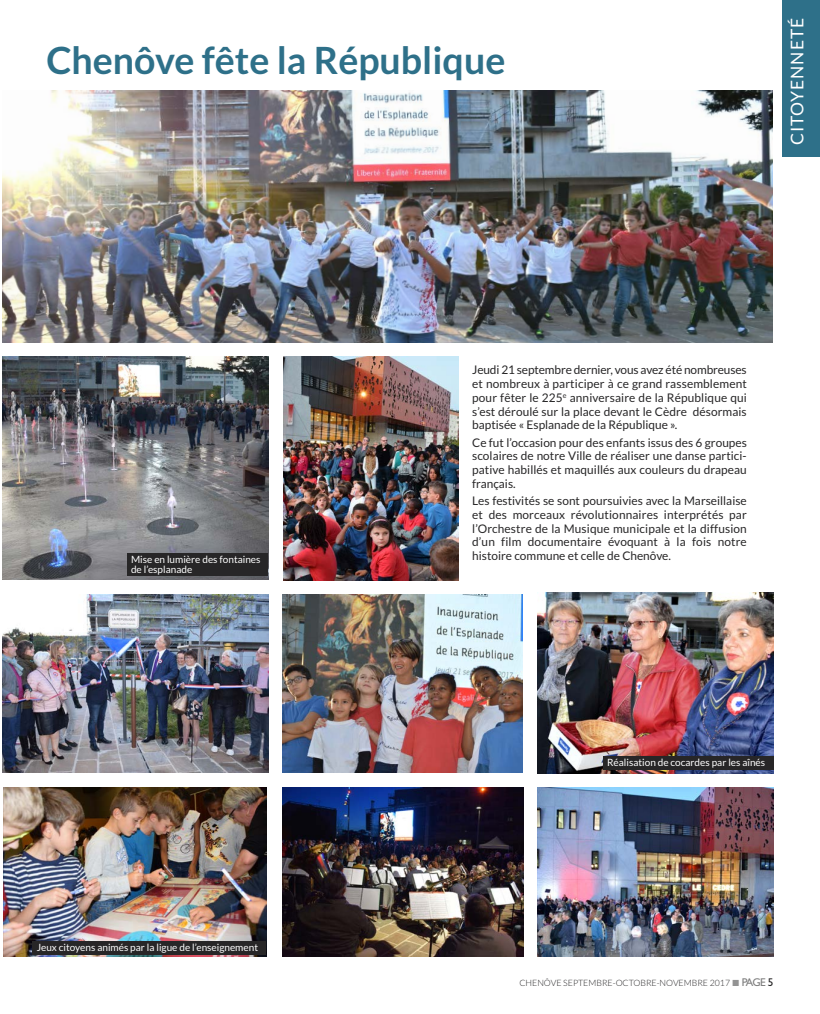
<style>
.page{position:relative;width:820px;height:1014px;background:#fff}
.page>*{position:absolute;margin:0;border:0;box-sizing:border-box;transform-origin:0 0}
.t1{font:700 37.5px "Lato";color:#2e7089}
.t2{font:17.5px "Lato";letter-spacing:.05em;color:#fff}
.t3{font:11.88px/13.8px "Lato";color:#272627;text-align:justify}
.t4{font:10px/10px "Lato";color:#fff}
.t5{font:300 8.75px "Lato";color:#272627}
.s1{color:#939393}
.s2{font-family:"Gill Sans";font-weight:400;font-size:11.25px;color:#7d7d7d}
.s3{font-family:"Gill Sans";font-weight:400;font-size:11.25px}
</style>
<div class="page">
<div style="left:782px;top:0;width:37px;height:157px;background:#2e7089"></div>
<img style="left:3px;top:787px;width:263px;height:169px">
<img style="left:282px;top:787px;width:241px;height:169px">
<img style="left:537px;top:787px;width:236px;height:169px">
<img style="left:2px;top:90px;width:770px;height:252px">
<img style="left:537px;top:592px;width:236px;height:181px">
<img style="left:282px;top:594px;width:240px;height:178px">
<img style="left:2px;top:594px;width:266px;height:178px">
<img style="left:2px;top:356px;width:266px;height:224px">
<img style="left:283px;top:356px;width:175px;height:224px">
<div style="left:603px;top:756px;width:170px;height:14px;background:#272627"></div>
<div style="left:127px;top:553px;width:140px;height:23px;background:#272627"></div>
<div style="left:33px;top:941px;width:233px;height:13px;background:#272627"></div>
<h1 class="t1" style="left:46px;top:39px;width:460px">Chenôve fête la République</h1>
<h2 class="t2" style="left:787px;top:145px;width:129px;rotate:-90deg">CITOYENNETÉ</h2>
<p class="t4" style="left:131px;top:554px;width:131px">Mise en lumière des fontaines de l’esplanade</p>
<p class="t4" style="left:37px;top:942px;width:223px">Jeux citoyens animés par la ligue de l’enseignement</p>
<p class="t3" style="left:472px;top:363px;width:276px">Jeudi 21 septembre dernier, vous avez été nombreuses et nombreux à participer à ce grand rassemblement pour fêter le 225<sup>e</sup> anniversaire de la République qui s’est déroulé sur la place devant le Cèdre désormais baptisée « Esplanade de la République ».</p>
<p class="t3" style="left:472px;top:435px;width:276px">Ce fut l’occasion pour des enfants issus des 6 groupes scolaires de notre Ville de réaliser une danse partici&shy;pative habillés et maquillés aux couleurs du drapeau français.</p>
<p class="t3" style="left:472px;top:494px;width:276px">Les festivités se sont poursuivies avec la Marseillaise et des morceaux révolutionnaires interprétés par l’Orchestre de la Musique municipale et la diffusion d’un film documentaire évoquant à la fois notre histoire commune et celle de Chenôve.</p>
<p class="t4" style="left:607px;top:757px;width:159px">Réalisation de cocardes par les aînés</p>
<p class="t5" style="left:519px;top:977px;width:255px">CHENÔVE SEPTEMBRE-OCTOBRE-NOVEMBRE 2017 <span class="s1">■</span> <span class="s2">PAGE</span> <span class="s3">5</span></p>
</div>
